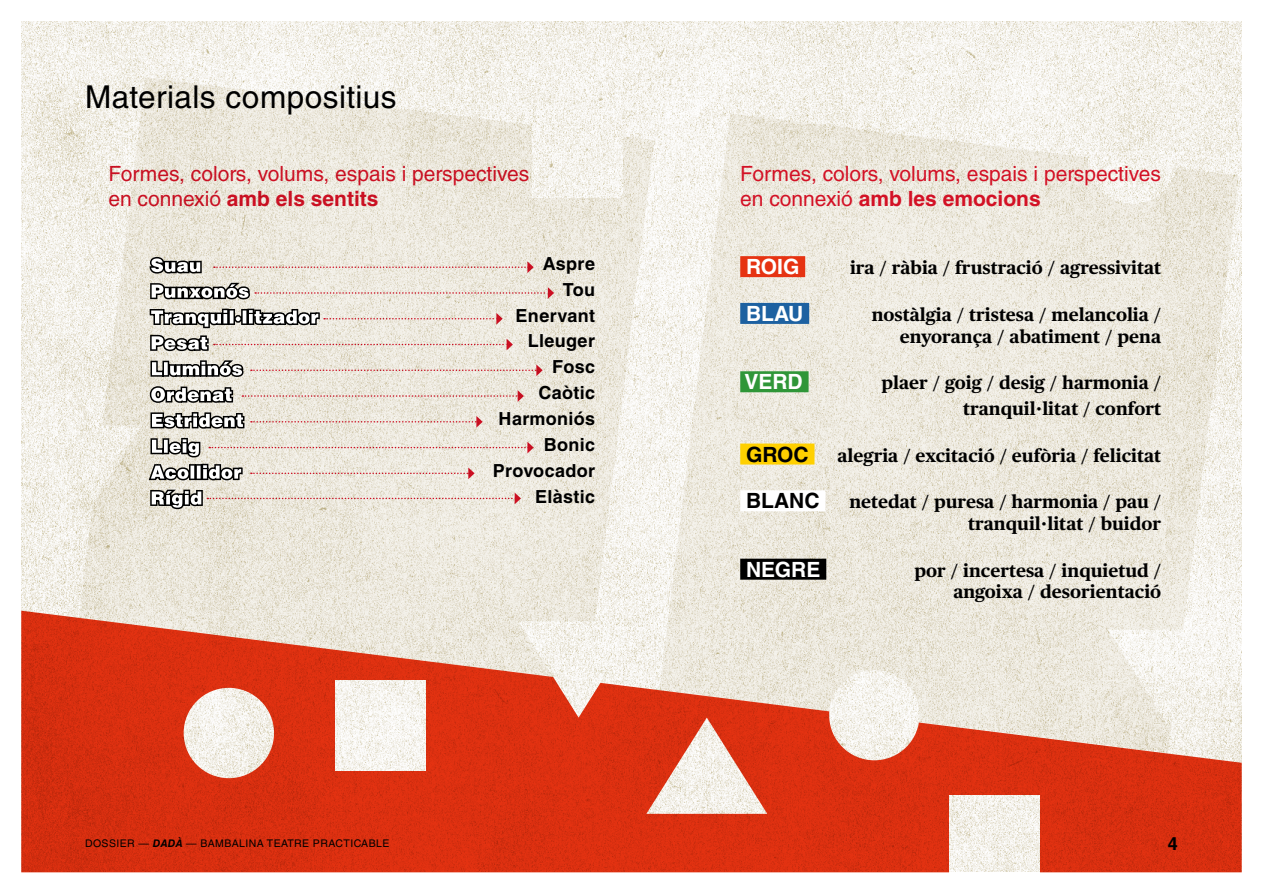
<style>
.page{position:relative;width:1263px;height:893px;background:#fff}
.page>*{position:absolute;margin:0;border:0;box-sizing:border-box;transform-origin:0 0}
.t1{font:31.5px "Helvetica LT Std";letter-spacing:.015em;color:#000}
.t2{font:21px/25.2px "Helvetica LT Std";color:#d31125}
.t3{font:700 21px "Helvetica LT Std";color:#fff}
.t4{font:700 21px "Helvetica LT Std";color:#000}
.t5{font:700 18px/21.6px "Publico Text";color:#000;text-align:right}
.t6{font:700 18px/25.8px "Helvetica LT Std";letter-spacing:.015em;color:#000;text-align:right}
.t7{font:10.5px "Helvetica LT Std";letter-spacing:.04em;color:#000}
.s1{font-weight:700}
.s2{font-weight:700;font-style:italic}
</style>
<div class="page">
<img style="left:21px;top:21px;width:1221px;height:851px">
<div style="left:740px;top:256px;width:65px;height:21px;background:#e63312"></div>
<div style="left:740px;top:303px;width:69px;height:21px;background:#1d61a1"></div>
<div style="left:740px;top:371px;width:68px;height:21px;background:#2f9638"></div>
<div style="left:740px;top:444px;width:74px;height:21px;background:#ffd000"></div>
<div style="left:740px;top:490px;width:85px;height:21px;background:#fff"></div>
<div style="left:740px;top:559px;width:86px;height:21px;background:#000"></div>
<svg style="left:21px;top:385px;width:513px;height:137px;background:#e3ddd3"></svg>
<svg style="left:149px;top:359px;width:96px;height:19px"></svg>
<svg style="left:148px;top:281px;width:406px;height:72px;background:#dcd6cd"></svg>
<svg style="left:148px;top:255px;width:55px;height:20px"></svg>
<h1 class="t1" style="left:85px;top:78px;width:313px">Materials compositius</h1>
<p class="t2" style="left:108px;top:161px;width:422px">Formes, colors, volums, espais i perspectives en connexió <span class="s1">amb els sentits</span></p>
<p class="t6" style="left:493px;top:250px;width:104px">Aspre<br>Tou<br>Enervant<br>Lleuger<br>Fosc<br>Caòtic<br>Harmoniós<br>Bonic<br>Provocador<br>Elàstic</p>
<p class="t2" style="left:740px;top:161px;width:422px">Formes, colors, volums, espais i perspectives en connexió <span class="s1">amb les emocions</span></p>
<p class="t3" style="left:746px;top:254px;width:55px">ROIG</p>
<p class="t5" style="left:850px;top:256px;width:313px">ira / ràbia / frustració / agressivitat</p>
<p class="t3" style="left:746px;top:301px;width:59px">BLAU</p>
<p class="t5" style="left:872px;top:302px;width:291px">nostàlgia / tristesa / melancolia / enyorança / abatiment / pena</p>
<p class="t3" style="left:744px;top:369px;width:60px">VERD</p>
<p class="t5" style="left:881px;top:369px;width:281px;line-height:25.5px">plaer / goig / desig / harmonia / tranquil·litat / confort</p>
<p class="t4" style="left:746px;top:441px;width:64px">GROC</p>
<p class="t5" style="left:837px;top:443px;width:325px">alegria / excitació / eufòria / felicitat</p>
<p class="t4" style="left:746px;top:488px;width:75px">BLANC</p>
<p class="t5" style="left:849px;top:490px;width:313px">netedat / puresa / harmonia / pau / tranquil·litat / buidor</p>
<p class="t3" style="left:746px;top:556px;width:76px">NEGRE</p>
<p class="t5" style="left:914px;top:558px;width:248px">por / incertesa / inquietud / angoixa / desorientació</p>
<p class="t7" style="left:85px;top:837px;width:306px">DOSSIER — <span class="s2">DADÀ</span> — BAMBALINA TEATRE PRACTICABLE</p>
<p class="t6" style="left:1168px;top:830px;width:12px">4</p>
</div>
